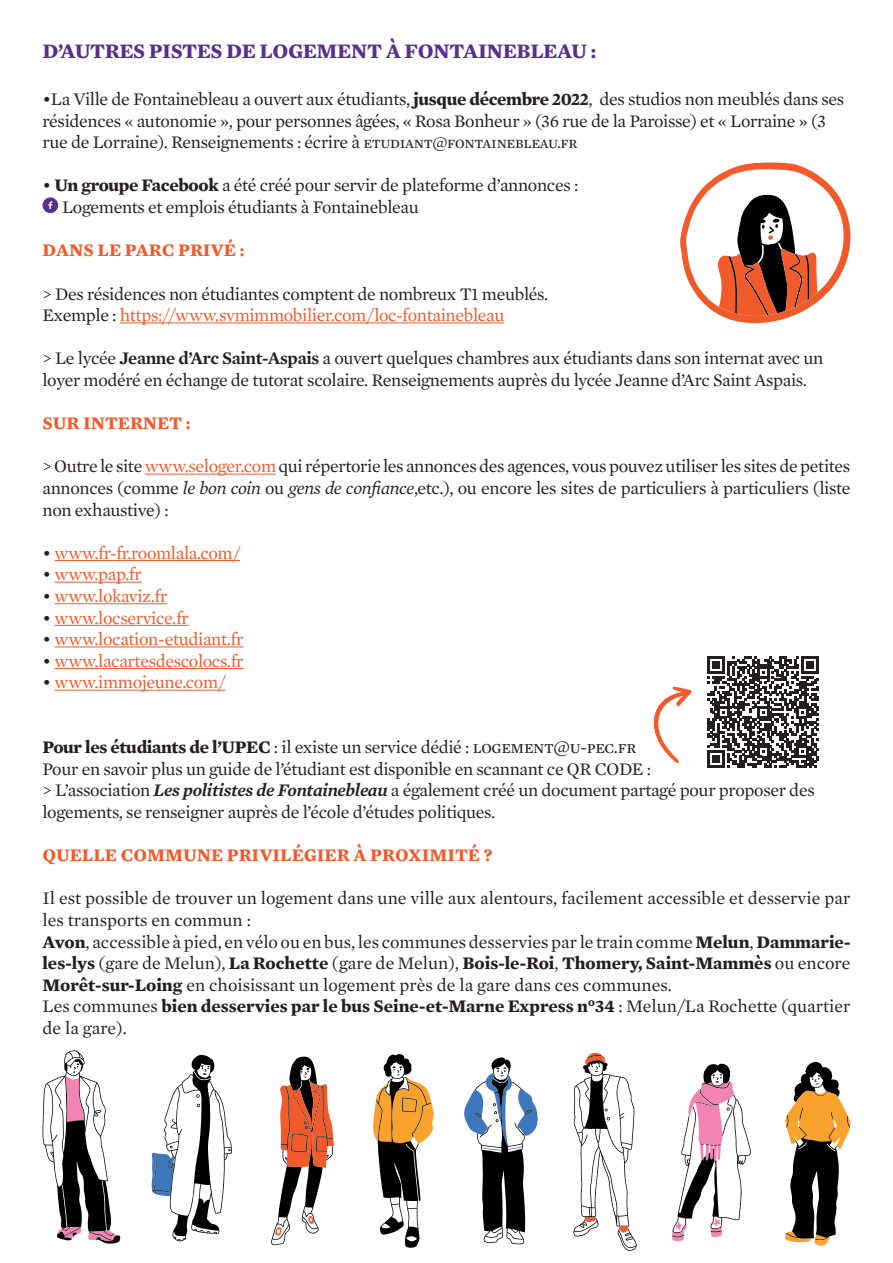
<style>
.page{position:relative;width:893px;height:1263px;background:#fff}
.page>*{position:absolute;margin:0;border:0;box-sizing:border-box;transform-origin:0 0}
.t1{font:700 21px "Mercury Text G1";letter-spacing:-.02em;color:#5a2d8e}
.t2{font:18px/21.6px "Mercury Text G1";letter-spacing:-.02em;color:#231f20}
.t3{font:18px/21.6px "Mercury Text G1";color:#231f20}
.t4{font:18px "Mercury Text G1";letter-spacing:-.02em;color:#f15a2a}
.t5{font:700 18px "Mercury Text G1";color:#f15a2a}
.s1{font-weight:700}
.s2{font-size:16.5px}
.s3{color:#f15a2a}
.s4{font-weight:600}
.s5{font-style:italic}
.s6{color:#231f20}
.s7{font-weight:600;font-style:italic}
</style>
<div class="page">
<hr style="left:120px;top:322px;width:384px;height:1px;background:#f15a2a">
<hr style="left:145px;top:474px;width:131px;height:1px;background:#f15a2a">
<hr style="left:55px;top:560px;width:185px;height:1px;background:#f15a2a">
<hr style="left:55px;top:582px;width:87px;height:1px;background:#f15a2a">
<hr style="left:55px;top:603px;width:112px;height:1px;background:#f15a2a">
<hr style="left:55px;top:625px;width:134px;height:1px;background:#f15a2a">
<hr style="left:55px;top:646px;width:188px;height:1px;background:#f15a2a">
<hr style="left:55px;top:668px;width:189px;height:1px;background:#f15a2a">
<hr style="left:55px;top:690px;width:171px;height:1px;background:#f15a2a">
<svg style="left:43px;top:197px;width:15px;height:16px"></svg>
<svg style="left:707px;top:656px;width:112px;height:112px"></svg>
<svg style="left:464px;top:1057px;width:74px;height:187px"></svg>
<svg style="left:573px;top:1052px;width:64px;height:199px"></svg>
<svg style="left:373px;top:1054px;width:61px;height:194px"></svg>
<svg style="left:42px;top:1050px;width:78px;height:194px"></svg>
<svg style="left:672px;top:1063px;width:79px;height:178px"></svg>
<svg style="left:151px;top:1055px;width:81px;height:187px"></svg>
<svg style="left:271px;top:1056px;width:63px;height:190px"></svg>
<svg style="left:785px;top:1062px;width:66px;height:184px"></svg>
<svg style="left:680px;top:162px;width:171px;height:162px"></svg>
<svg style="left:653px;top:687px;width:39px;height:76px"></svg>
<p class="t1" style="left:43px;top:35px;width:555px">D’AUTRES PISTES DE LOGEMENT À FONTAINEBLEAU :</p>
<p class="t2" style="left:43px;top:87px;width:803px">•La Ville de Fontainebleau a ouvert aux étudiants, <span class="s1">jusque décembre 2022</span>, des studios non meublés dans ses résidences « autonomie », pour personnes âgées, « Rosa Bonheur » (36 rue de la Paroisse) et « Lorraine » (3 rue de Lorraine). Renseignements : écrire à <span class="s2">etudiant@fontainebleau.fr</span></p>
<p class="t2" style="left:62px;top:174px;width:518px;text-indent:-20px">• <span class="s1">Un groupe Facebook</span> a été créé pour servir de plateforme d’annonces :<br>Logements et emplois étudiants à Fontainebleau</p>
<p class="t5" style="left:43px;top:237px;width:203px">DANS LE PARC PRIVÉ :</p>
<p class="t2" style="left:43px;top:282px;width:507px">&gt; Des résidences non étudiantes comptent de nombreux T1 meublés.<br>Exemple : <span class="s3">https://www.svmimmobilier.com/loc-fontainebleau</span></p>
<p class="t2" style="left:43px;top:347px;width:782px">&gt; Le lycée <span class="s4">Jeanne d’Arc Saint-Aspais</span> a ouvert quelques chambres aux étudiants dans son internat avec un loyer modéré en échange de tutorat scolaire. Renseignements auprès du lycée Jeanne d’Arc Saint Aspais.</p>
<p class="t5" style="left:43px;top:409px;width:150px">SUR INTERNET :</p>
<p class="t2" style="left:43px;top:455px;width:809px;text-align:justify">&gt; Outre le site <span class="s3">www.seloger.com</span> qui répertorie les annonces des agences, vous pouvez utiliser les sites de petites annonces (comme <span class="s5">le bon coin</span> ou <span class="s5">gens de confiance</span>,etc.), ou encore les sites de particuliers à particuliers (liste non exhaustive) :</p>
<p class="t4" style="left:43px;top:540px;width:199px"><span class="s6">•</span> www.fr-fr.roomlala.com/</p>
<p class="t4" style="left:43px;top:561px;width:101px"><span class="s6">•</span> www.pap.fr</p>
<p class="t4" style="left:43px;top:583px;width:126px"><span class="s6">•</span> www.lokaviz.fr</p>
<p class="t4" style="left:43px;top:605px;width:148px"><span class="s6">•</span> www.locservice.fr</p>
<p class="t4" style="left:43px;top:626px;width:202px"><span class="s6">•</span> www.location-etudiant.fr</p>
<p class="t4" style="left:43px;top:648px;width:203px"><span class="s6">•</span> www.lacartesdescolocs.fr</p>
<p class="t4" style="left:43px;top:669px;width:185px"><span class="s6">•</span> www.immojeune.com/</p>
<p class="t2" style="left:43px;top:735px;width:774px"><span class="s1">Pour les étudiants de l’UPEC</span> : il existe un service dédié : logement@u-pec.fr<br>Pour en savoir plus un guide de l’étudiant est disponible en scannant ce QR CODE :<br>&gt; L’association <span class="s7">Les politistes de Fontainebleau</span> a également créé un document partagé pour proposer des logements, se renseigner auprès de l’école d’études politiques.</p>
<p class="t5" style="left:43px;top:841px;width:452px">QUELLE COMMUNE PRIVILÉGIER À PROXIMITÉ ?</p>
<p class="t3" style="left:43px;top:887px;width:809px">Il est possible de trouver un logement dans une ville aux alentours, facilement accessible et desservie par les transports en commun :<br><span class="s1">Avon</span>, accessible à pied, en vélo ou en bus, les communes desservies par le train comme <span class="s1">Melun</span>, <span class="s1">Dammarie&shy;les-lys</span> (gare de Melun), <span class="s1">La Rochette</span> (gare de Melun), <span class="s1">Bois-le-Roi</span>, <span class="s1">Thomery, Saint-Mammès</span> ou encore <span class="s1">Morêt-sur-Loing</span> en choisissant un logement près de la gare dans ces communes.<br>Les communes <span class="s1">bien desservies par le bus Seine-et-Marne Express n°34</span> : Melun/La Rochette (quartier de la gare).</p>
</div>
